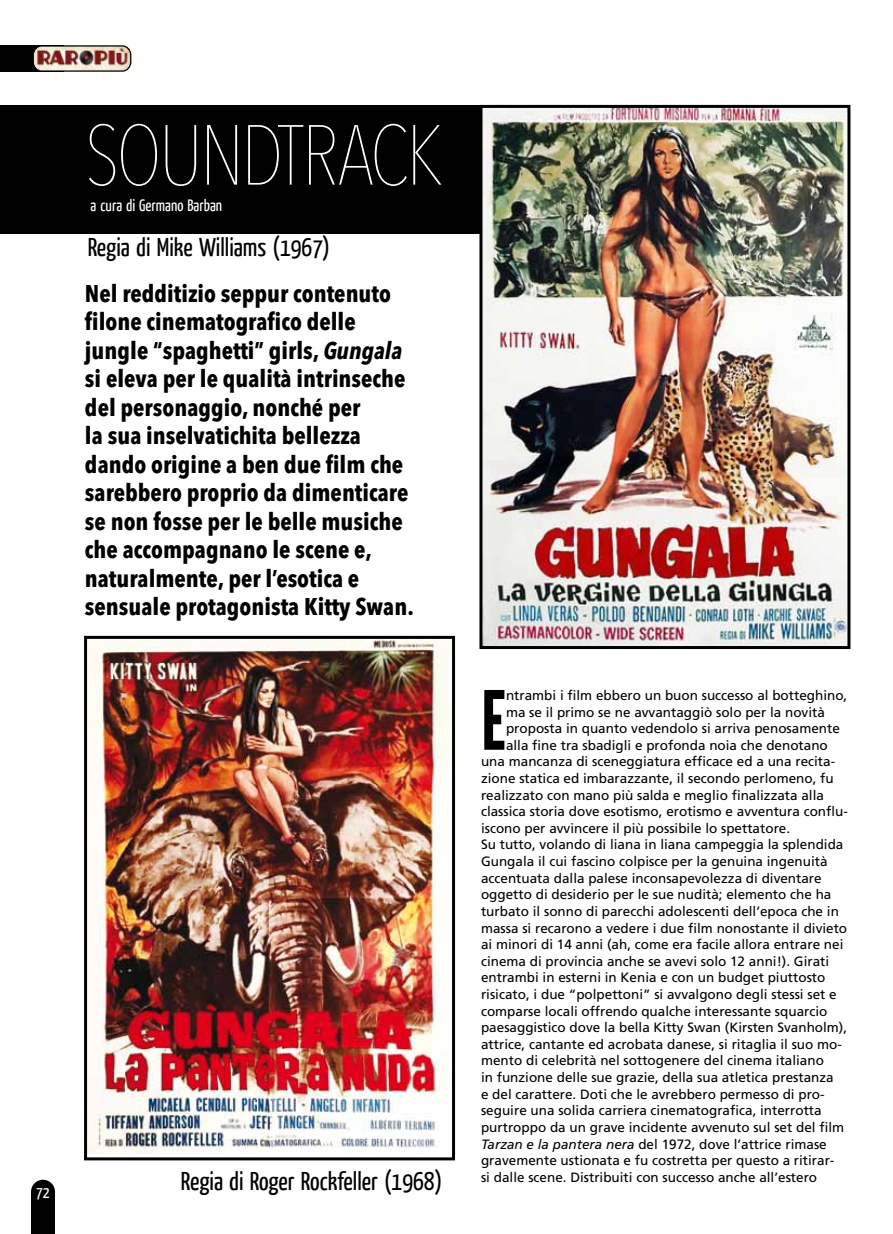
<style>
.page{position:relative;width:893px;height:1234px;background:#fff}
.page>*{position:absolute;margin:0;border:0;box-sizing:border-box;transform-origin:0 0}
.t1{font:200 condensed 84px "Avenir Next LT Pro";letter-spacing:-.04em;color:#fff}
.t2{font:81.3px "League Gothic";color:#000}
.t3{font:25.8px "Yanone Kaffeesatz";color:#000}
.t4{font:700 condensed 24px/28.5px "Avenir Next LT Pro";color:#000}
.t5{font:16.5px "Yanone Kaffeesatz";color:#fff}
.t6{font:13.5px "Frutiger";color:#000}
.s1{font-style:italic}
</style>
<div class="page">
<div style="left:31px;top:1179px;width:24px;height:24px;background:#000;border-radius:50%"></div>
<div style="left:31px;top:1191px;width:24px;height:42px;background:#000"></div>
<div style="left:0;top:45px;width:64px;height:27px;background:#000"></div>
<img style="left:35px;top:46px;width:96px;height:25px">
<div style="left:33px;top:45px;width:98px;height:27px;border:1px solid #000;border-radius:9px"></div>
<div style="left:0;top:105px;width:483px;height:128px;background:#000"></div>
<img style="left:483px;top:109px;width:363px;height:536px">
<div style="left:479px;top:105px;width:371px;height:544px;border:3px solid #000"></div>
<img style="left:88px;top:639px;width:363px;height:513px">
<div style="left:84px;top:635px;width:371px;height:525px;border:3px solid #000"></div>
<h1 class="t1" style="left:84px;top:105px;width:360px">SOUNDTRACK</h1>
<p class="t5" style="left:91px;top:195px;width:133px">a cura di Germano Barban</p>
<h3 class="t3" style="left:88px;top:231px;width:244px">Regia di Mike Williams (1967)</h3>
<p class="t4" style="left:85px;top:278px;width:330px">Nel redditizio seppur contenuto filone cinematografico delle jungle “spaghetti” girls, <span class="s1">Gungala </span>si eleva per le qualità intrinseche del personaggio, nonché per<br>la sua inselvatichita bellezza dando origine a ben due film che sarebbero proprio da dimenticare se non fosse per le belle musiche che accompagnano le scene e, naturalmente, per l’esotica e sensuale protagonista Kitty Swan.</p>
<p class="t5" style="left:36px;top:1180px;width:15px">72</p>
<h3 class="t3" style="left:181px;top:1163px;width:263px">Regia di Roger Rockfeller (1968)</h3>
<h2 class="t2" style="left:481px;top:672px;width:26px">E</h2>
<p class="t6" style="left:506px;top:687px;width:343px">ntrambi i film ebbero un buon successo al botteghino,</p>
<p class="t6" style="left:506px;top:703px;width:320px">ma se il primo se ne avvantaggiò solo per la novità</p>
<p class="t6" style="left:506px;top:720px;width:335px">proposta in quanto vedendolo si arriva penosamente</p>
<p class="t6" style="left:506px;top:737px;width:323px">alla fine tra sbadigli e profonda noia che denotano</p>
<p class="t6" style="left:481px;top:753px;width:356px">una mancanza di sceneggiatura efficace ed a una recita-</p>
<p class="t6" style="left:481px;top:770px;width:354px">zione statica ed imbarazzante, il secondo perlomeno, fu</p>
<p class="t6" style="left:481px;top:786px;width:344px">realizzato con mano più salda e meglio finalizzata alla</p>
<p class="t6" style="left:481px;top:803px;width:368px">classica storia dove esotismo, erotismo e avventura conflu-</p>
<p class="t6" style="left:481px;top:820px;width:311px">iscono per avvincere il più possibile lo spettatore.</p>
<p class="t6" style="left:481px;top:836px;width:364px">Su tutto, volando di liana in liana campeggia la splendida</p>
<p class="t6" style="left:481px;top:853px;width:348px">Gungala il cui fascino colpisce per la genuina ingenuità</p>
<p class="t6" style="left:481px;top:869px;width:342px">accentuata dalla palese inconsapevolezza di diventare</p>
<p class="t6" style="left:481px;top:886px;width:352px">oggetto di desiderio per le sue nudità; elemento che ha</p>
<p class="t6" style="left:481px;top:903px;width:359px">turbato il sonno di parecchi adolescenti dell’epoca che in</p>
<p class="t6" style="left:481px;top:919px;width:368px">massa si recarono a vedere i due film nonostante il divieto</p>
<p class="t6" style="left:481px;top:936px;width:364px">ai minori di 14 anni (ah, come era facile allora entrare nei</p>
<p class="t6" style="left:481px;top:952px;width:350px">cinema di provincia anche se avevi solo 12 anni!). Girati</p>
<p class="t6" style="left:481px;top:969px;width:346px">entrambi in esterni in Kenia e con un budget piuttosto</p>
<p class="t6" style="left:481px;top:986px;width:357px">risicato, i due “polpettoni” si avvalgono degli stessi set e</p>
<p class="t6" style="left:481px;top:1002px;width:348px">comparse locali offrendo qualche interessante squarcio</p>
<p class="t6" style="left:481px;top:1019px;width:368px">paesaggistico dove la bella Kitty Swan (Kirsten Svanholm),</p>
<p class="t6" style="left:481px;top:1035px;width:362px">attrice, cantante ed acrobata danese, si ritaglia il suo mo-</p>
<p class="t6" style="left:481px;top:1052px;width:344px">mento di celebrità nel sottogenere del cinema italiano</p>
<p class="t6" style="left:481px;top:1069px;width:354px">in funzione delle sue grazie, della sua atletica prestanza</p>
<p class="t6" style="left:481px;top:1085px;width:345px">e del carattere. Doti che le avrebbero permesso di pro-</p>
<p class="t6" style="left:481px;top:1102px;width:342px">seguire una solida carriera cinematografica, interrotta</p>
<p class="t6" style="left:481px;top:1118px;width:365px">purtroppo da un grave incidente avvenuto sul set del film</p>
<p class="t6" style="left:481px;top:1135px;width:347px"><span class="s1">Tarzan e la pantera nera</span> del 1972, dove l’attrice rimase</p>
<p class="t6" style="left:481px;top:1152px;width:355px">gravemente ustionata e fu costretta per questo a ritirar-</p>
<p class="t6" style="left:481px;top:1168px;width:338px">si dalle scene. Distribuiti con successo anche all’estero</p>
</div>
